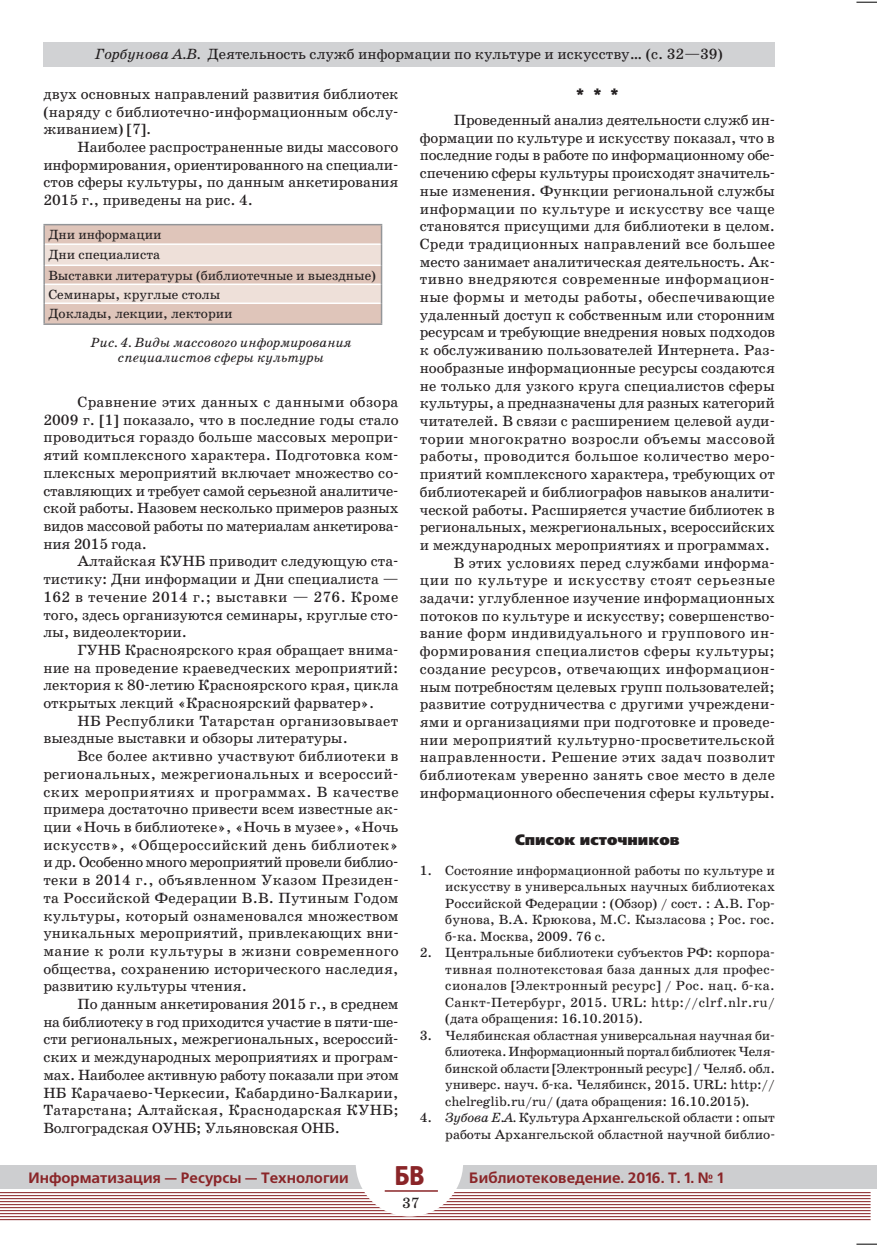
<style>
.page{position:relative;width:877px;height:1245px;background:#fff}
.page>*{position:absolute;margin:0;border:0;box-sizing:border-box;transform-origin:0 0}
.t1{font:27px "Hermes C";color:#8a2528}
.t2{font:15px/17.7px "School Book C";color:#231f20;text-align:justify}
.t3{font:15px "School Book C";letter-spacing:.025em;color:#231f20}
.t4{font:15px/17.7px "School Book C";letter-spacing:.02em;color:#231f20}
.t5{font:700 15px "Free Set C";color:#8a2528}
.t6{font:15px "School Book C";letter-spacing:.04em;color:#231f20}
.t7{font:15px "Free Set Black C";color:#231f20}
.t8{font:13.5px/16.5px "School Book C";color:#231f20;text-align:justify}
.t9{font:italic 13.5px/15px "School Book C";color:#231f20;text-align:center}
.s1{font-style:italic}
</style>
<div class="page">
<div style="left:455px;top:1165px;width:422px;height:24px;background:#cdced0"></div>
<div style="left:0;top:1165px;width:364px;height:23px;background:#cdced0"></div>
<div style="left:43px;top:43px;width:731px;height:23px;background:#d1d2d4"></div>
<hr style="left:43px;top:224px;width:339px;height:1px;background:#939598">
<hr style="left:43px;top:323px;width:339px;height:2px;background:#939598">
<svg style="left:43px;top:225px;width:339px;height:99px;background:#e5d1c9"></svg>
<hr style="left:43px;top:303px;width:2px;height:20px;background:#939598">
<hr style="left:0;top:1219px;width:870px;height:1px;background:#8a2528">
<hr style="left:0;top:1216px;width:870px;height:1px;background:#8a2528">
<hr style="left:0;top:1213px;width:870px;height:1px;background:#8a2528">
<hr style="left:0;top:1210px;width:870px;height:1px;background:#8a2528">
<hr style="left:0;top:1207px;width:870px;height:1px;background:#8a2528">
<hr style="left:0;top:1204px;width:870px;height:1px;background:#8a2528">
<hr style="left:0;top:1201px;width:870px;height:1px;background:#8a2528">
<hr style="left:0;top:1198px;width:870px;height:1px;background:#8a2528">
<hr style="left:0;top:1195px;width:870px;height:1px;background:#8a2528">
<hr style="left:0;top:1192px;width:870px;height:1px;background:#8a2528">
<svg style="left:356px;top:1165px;width:107px;height:50px"></svg>
<hr style="left:385px;top:1190px;width:53px;height:1px;background:#8a2528">
<svg style="left:856px;top:2px;width:21px;height:1px"></svg>
<svg style="left:856px;top:1244px;width:21px;height:1px"></svg>
<p class="t2" style="left:95px;top:45px;width:629px"><span class="s1">Горбунова А.В.</span> Деятельность служб информации по культуре и искусству… (с. 32—39)</p>
<p class="t2" style="left:43px;top:85px;width:357px">двух основных направлений развития библиотек (наряду с библиотечно-информационным обслу&shy;живанием) [7].</p>
<p class="t2" style="left:43px;top:138px;width:357px;text-indent:34px">Наиболее распространенные виды массового информирования, ориентированного на специали&shy;стов сферы культуры, по данным анкетирования 2015 г., приведены на рис. 4.</p>
<p class="t8" style="left:48px;top:225px;width:115px;line-height:19.5px">Дни информации<br>Дни специалиста</p>
<p class="t8" style="left:48px;top:266px;width:329px;line-height:19px;text-align:left">Выставки литературы (библиотечные и выездные)<br>Семинары, круглые столы<br>Доклады, лекции, лектории</p>
<p class="t9" style="left:91px;top:335px;width:262px">Рис. 4. Виды массового информирования специалистов сферы культуры</p>
<p class="t2" style="left:43px;top:393px;width:357px;text-indent:34px">Сравнение этих данных с данными обзора 2009 г. [1] показало, что в последние годы стало проводиться гораздо больше массовых меропри&shy;ятий комплексного характера. Подготовка ком&shy;плексных мероприятий включает множество со&shy;ставляющих и требует самой серьезной аналитиче&shy;ской работы. Назовем несколько примеров разных видов массовой работы по материалам анкетирова&shy;ния 2015 года.</p>
<p class="t2" style="left:43px;top:553px;width:357px;text-indent:34px">Алтайская КУНБ приводит следующую ста&shy;тистику: Дни информации и Дни специалиста — 162 в течение 2014 г.; выставки — 276. Кроме того, здесь организуются семинары, круглые сто&shy;лы, видеолектории.</p>
<p class="t2" style="left:43px;top:641px;width:357px;text-indent:34px">ГУНБ Красноярского края обращает внима&shy;ние на проведение краеведческих мероприятий: лектория к 80-летию Красноярского края, цикла открытых лекций «Красноярский фарватер».</p>
<p class="t4" style="left:43px;top:712px;width:356px;text-indent:34px">НБ Республики Татарстан организовывает выездные выставки и обзоры литературы.</p>
<p class="t2" style="left:43px;top:747px;width:357px;text-indent:34px">Все более активно участвуют библиотеки в региональных, межрегиональных и всероссий&shy;ских мероприятиях и программах. В качестве примера достаточно привести всем известные ак&shy;ции «Ночь в библиотеке», «Ночь в музее», «Ночь искусств», «Общероссийский день библиотек» и др. Особенно много мероприятий провели библио&shy;теки в 2014 г., объявленном Указом Президен&shy;та Российской Федерации В.В. Путиным Годом культуры, который ознаменовался множеством уникальных мероприятий, привлекающих вни&shy;мание к роли культуры в жизни современного общества, сохранению исторического наследия, развитию культуры чтения.</p>
<p class="t2" style="left:43px;top:995px;width:357px;text-indent:34px">По данным анкетирования 2015 г., в среднем на библиотеку в год приходится участие в пяти-ше&shy;сти региональных, межрегиональных, всероссий&shy;ских и международных мероприятиях и програм&shy;мах. Наиболее активную работу показали при этом НБ Карачаево-Черкесии, Кабардино-Балкарии, Татарстана; Алтайская, Краснодарская КУНБ; Волгоградская ОУНБ; Ульяновская ОНБ.</p>
<p class="t7" style="left:576px;top:85px;width:44px">* * *</p>
<p class="t2" style="left:454px;top:111px;width:323px">Проведенный анализ деятельности служб ин-</p>
<p class="t2" style="left:420px;top:129px;width:356px">формации по культуре и искусству показал, что в</p>
<p class="t2" style="left:420px;top:147px;width:356px">последние годы в работе по информационному обе-</p>
<p class="t2" style="left:420px;top:164px;width:357px">спечению сферы культуры происходят значитель-</p>
<p class="t2" style="left:420px;top:182px;width:357px">ные изменения. Функции региональной службы</p>
<p class="t4" style="left:420px;top:200px;width:356px">информации по культуре и искусству все чаще</p>
<p class="t2" style="left:420px;top:217px;width:357px">становятся присущими для библиотеки в целом.</p>
<p class="t2" style="left:420px;top:235px;width:357px">Среди традиционных направлений все большее</p>
<p class="t2" style="left:420px;top:253px;width:357px">место занимает аналитическая деятельность. Ак-</p>
<p class="t3" style="left:420px;top:271px;width:356px">тивно внедряются современные информацион-</p>
<p class="t3" style="left:420px;top:289px;width:356px">ные формы и методы работы, обеспечивающие</p>
<p class="t2" style="left:420px;top:306px;width:357px">удаленный доступ к собственным или сторонним</p>
<p class="t2" style="left:420px;top:324px;width:357px">ресурсам и требующие внедрения новых подходов</p>
<p class="t2" style="left:420px;top:341px;width:357px">к обслуживанию пользователей Интернета. Раз-</p>
<p class="t2" style="left:420px;top:359px;width:357px">нообразные информационные ресурсы создаются</p>
<p class="t2" style="left:420px;top:377px;width:356px">не только для узкого круга специалистов сферы</p>
<p class="t2" style="left:420px;top:394px;width:356px">культуры, а предназначены для разных категорий</p>
<p class="t2" style="left:420px;top:412px;width:357px">читателей. В связи с расширением целевой ауди-</p>
<p class="t3" style="left:420px;top:430px;width:357px">тории многократно возросли объемы массовой</p>
<p class="t3" style="left:420px;top:448px;width:357px">работы, проводится большое количество меро-</p>
<p class="t2" style="left:420px;top:465px;width:357px">приятий комплексного характера, требующих от</p>
<p class="t2" style="left:420px;top:483px;width:356px">библиотекарей и библиографов навыков аналити-</p>
<p class="t2" style="left:420px;top:501px;width:356px">ческой работы. Расширяется участие библиотек в</p>
<p class="t2" style="left:420px;top:518px;width:357px">региональных, межрегиональных, всероссийских</p>
<p class="t2" style="left:420px;top:536px;width:352px">и международных мероприятиях и программах.</p>
<p class="t2" style="left:454px;top:554px;width:322px">В этих условиях перед службами информа-</p>
<p class="t6" style="left:420px;top:572px;width:357px">ции по культуре и искусству стоят серьезные</p>
<p class="t2" style="left:420px;top:589px;width:357px">задачи: углубленное изучение информационных</p>
<p class="t2" style="left:420px;top:607px;width:357px">потоков по культуре и искусству; совершенство-</p>
<p class="t4" style="left:420px;top:625px;width:356px">вание форм индивидуального и группового ин-</p>
<p class="t3" style="left:420px;top:643px;width:357px">формирования специалистов сферы культуры;</p>
<p class="t3" style="left:420px;top:661px;width:357px">создание ресурсов, отвечающих информацион-</p>
<p class="t2" style="left:420px;top:678px;width:356px">ным потребностям целевых групп пользователей;</p>
<p class="t2" style="left:420px;top:695px;width:357px">развитие сотрудничества с другими учреждени-</p>
<p class="t2" style="left:420px;top:713px;width:357px">ями и организациями при подготовке и проведе-</p>
<p class="t2" style="left:420px;top:731px;width:356px">нии мероприятий культурно-просветительской</p>
<p class="t4" style="left:420px;top:748px;width:357px">направленности. Решение этих задач позволит</p>
<p class="t4" style="left:420px;top:766px;width:357px">библиотекам уверенно занять свое место в деле</p>
<p class="t2" style="left:420px;top:784px;width:357px">информационного обеспечения сферы культуры.</p>
<p class="t7" style="left:515px;top:831px;width:166px">Список источников</p>
<p class="t8" style="left:445px;top:862px;width:331px;text-indent:-26px">1. Состояние информационной работы по культуре и искусству в универсальных научных библиотеках Российской Федерации : (Обзор) / сост. : А.В. Гор&shy;бунова, В.А. Крюкова, М.С. Кызласова ; Рос. гос. б-ка. Москва, 2009. 76 с.</p>
<p class="t8" style="left:445px;top:944px;width:331px;text-indent:-26px">2. Центральные библиотеки субъектов РФ: корпора&shy;тивная полнотекстовая база данных для профес&shy;сионалов [Электронный ресурс] / Рос. нац. б-ка.<br>Санкт-Петербург, 2015. URL: http://clrf.nlr.ru/ (дата обращения: 16.10.2015).</p>
<p class="t8" style="left:445px;top:1027px;width:331px;text-indent:-26px">3. Челябинская областная универсальная научная би&shy;блиотека. Информационный портал библиотек Челя&shy;бинской области [Электронный ресурс] / Челяб. обл. универс. науч. б-ка. Челябинск, 2015. URL: http:// chelreglib.ru/ru/ (дата обращения: 16.10.2015).</p>
<p class="t8" style="left:420px;top:1109px;width:357px;text-align:right">4. <span class="s1">Зубова Е.А.</span> Культура Архангельской области : опыт работы Архангельской областной научной библио-</p>
<h1 class="t1" style="left:395px;top:1160px;width:31px">БВ</h1>
<p class="t2" style="left:402px;top:1194px;width:19px">37</p>
<p class="t5" style="left:29px;top:1169px;width:322px">Информатизация — Ресурсы — Технологии</p>
<p class="t5" style="left:469px;top:1169px;width:256px">Библиотековедение. 2016. Т. 1. № 1</p>
</div>
